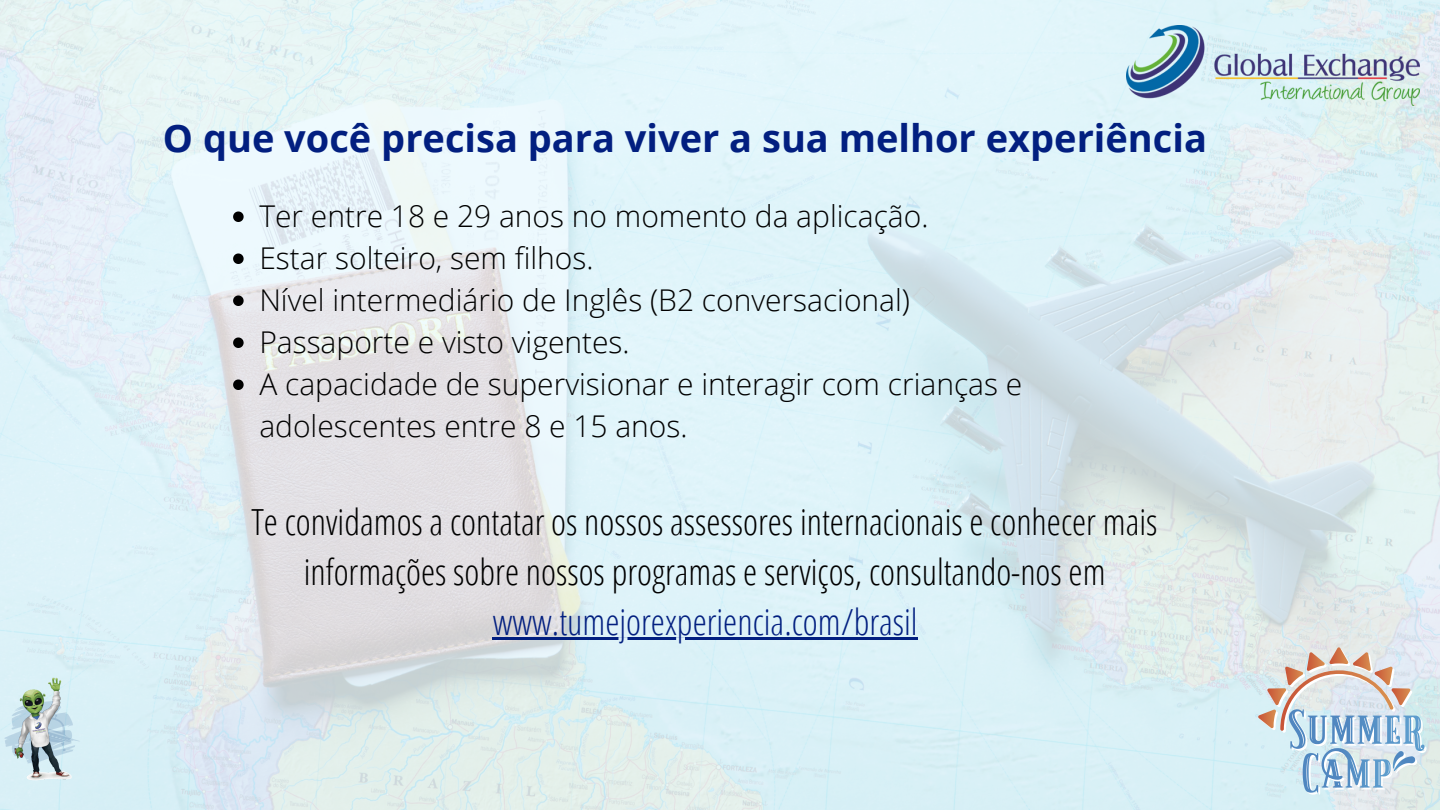
<style>
.page{position:relative;width:1440px;height:810px;background:#fff}
.page>*{position:absolute;margin:0;border:0;box-sizing:border-box;transform-origin:0 0}
.t1{font:700 38px "Open Sans";color:#021f80}
.t2{font:300 36px/50.2px "Open Sans Condensed";color:#000;text-align:center}
.t3{font:300 30px/42px "Open Sans";color:#000}
.s1{color:#021f80}
</style>
<div class="page">
<img style="left:0;top:0;width:1440px;height:810px">
<img style="left:3px;top:676px;width:78px;height:106px">
<img style="left:1127px;top:26px;width:292px;height:79px">
<svg style="left:1258px;top:647px;width:169px;height:148px;background:#ccd5dc"></svg>
<svg style="left:233px;top:212px;width:11px;height:10px"></svg>
<svg style="left:233px;top:254px;width:11px;height:10px"></svg>
<svg style="left:233px;top:296px;width:11px;height:10px"></svg>
<svg style="left:233px;top:338px;width:11px;height:10px"></svg>
<svg style="left:233px;top:380px;width:11px;height:10px"></svg>
<hr style="left:493px;top:638px;width:348px;height:2px;background:#021f80">
<hr style="left:841px;top:638px;width:77px;height:2px;background:#021f80">
<p class="t1" style="left:163px;top:111px;width:1046px">O que você precisa para viver a sua melhor experiência</p>
<p class="t3" style="left:259px;top:195px;width:671px">Ter entre 18 e 29 anos no momento da aplicação.</p>
<p class="t3" style="left:259px;top:237px;width:336px">Estar solteiro, sem filhos.</p>
<p class="t3" style="left:259px;top:279px;width:652px">Nível intermediário de Inglês (B2 conversacional)</p>
<p class="t3" style="left:259px;top:321px;width:372px">Passaporte e visto vigentes.</p>
<p class="t3" style="left:259px;top:363px;width:764px">A capacidade de supervisionar e interagir com crianças e adolescentes entre 8 e 15 anos.</p>
<p class="t2" style="left:251px;top:496px;width:908px">Te convidamos a contatar os nossos assessores internacionais e conhecer mais informações sobre nossos programas e serviços, consultando-nos em <span class="s1">www.tumejorexperiencia.com/brasil</span></p>
</div>
